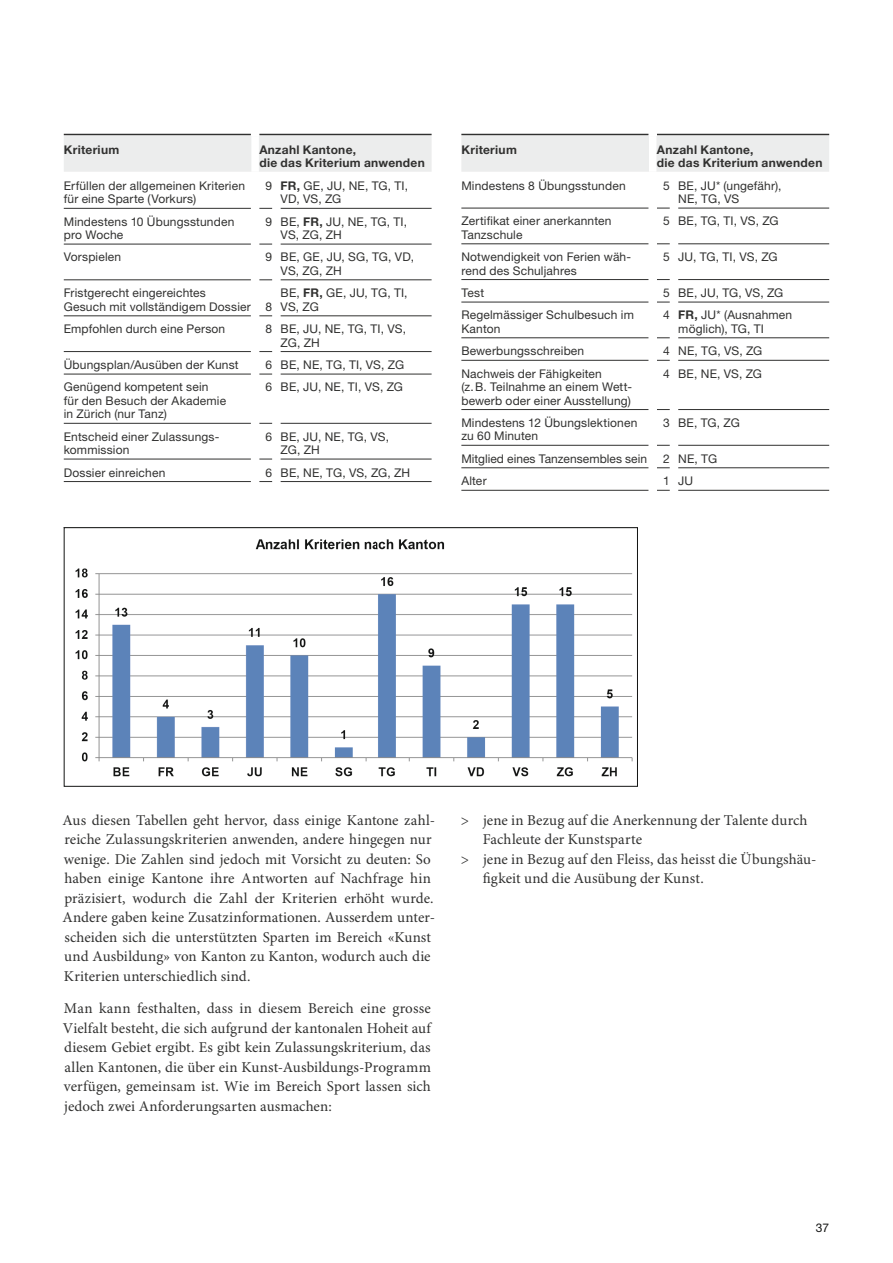
<style>
.page{position:relative;width:893px;height:1263px;background:#fff}
.page>*{position:absolute;margin:0;border:0;box-sizing:border-box;transform-origin:0 0}
.t1{font:15px/19.5px "Minion Pro";letter-spacing:.005em;color:#313130}
.t2{font:12px/13.5px "Helvetica Neue";letter-spacing:.015em;color:#313130}
.t3{font:700 12px/13.5px "Helvetica Neue";letter-spacing:.025em;color:#313130}
.t4{font:12px "Helvetica Neue";color:#131413}
.s1{font-weight:700}
</style>
<div class="page">
<div style="left:64px;top:136px;width:368px;height:36px;background:#eceded"></div>
<div style="left:251px;top:136px;width:8px;height:36px;background:#fff"></div>
<hr style="left:64px;top:134px;width:187px;height:1px;background:#313130">
<hr style="left:259px;top:134px;width:173px;height:1px;background:#313130">
<hr style="left:64px;top:208px;width:187px;height:1px;background:#313130">
<svg style="left:259px;top:208px;width:13px;height:1px"></svg>
<hr style="left:281px;top:208px;width:151px;height:1px;background:#313130">
<hr style="left:64px;top:244px;width:187px;height:1px;background:#313130">
<svg style="left:259px;top:244px;width:13px;height:1px"></svg>
<hr style="left:281px;top:244px;width:151px;height:1px;background:#313130">
<hr style="left:64px;top:280px;width:187px;height:1px;background:#313130">
<svg style="left:259px;top:280px;width:13px;height:1px"></svg>
<hr style="left:281px;top:280px;width:151px;height:1px;background:#313130">
<hr style="left:64px;top:316px;width:187px;height:1px;background:#313130">
<svg style="left:259px;top:316px;width:13px;height:1px"></svg>
<hr style="left:281px;top:316px;width:151px;height:1px;background:#313130">
<hr style="left:64px;top:351px;width:187px;height:1px;background:#313130">
<svg style="left:259px;top:351px;width:13px;height:1px"></svg>
<hr style="left:281px;top:351px;width:151px;height:1px;background:#313130">
<hr style="left:64px;top:374px;width:187px;height:1px;background:#313130">
<svg style="left:259px;top:374px;width:13px;height:1px"></svg>
<hr style="left:281px;top:374px;width:151px;height:1px;background:#313130">
<hr style="left:64px;top:423px;width:187px;height:1px;background:#313130">
<svg style="left:259px;top:423px;width:13px;height:1px"></svg>
<hr style="left:281px;top:423px;width:151px;height:1px;background:#313130">
<hr style="left:64px;top:459px;width:187px;height:1px;background:#313130">
<svg style="left:259px;top:459px;width:13px;height:1px"></svg>
<hr style="left:281px;top:459px;width:151px;height:1px;background:#313130">
<hr style="left:64px;top:481px;width:187px;height:1px;background:#313130">
<svg style="left:259px;top:481px;width:13px;height:1px"></svg>
<hr style="left:281px;top:481px;width:151px;height:1px;background:#313130">
<div style="left:461px;top:136px;width:368px;height:36px;background:#eceded"></div>
<div style="left:649px;top:136px;width:7px;height:36px;background:#fff"></div>
<hr style="left:461px;top:134px;width:187px;height:1px;background:#313130">
<hr style="left:657px;top:134px;width:172px;height:1px;background:#313130">
<hr style="left:461px;top:208px;width:187px;height:1px;background:#313130">
<svg style="left:657px;top:208px;width:13px;height:1px"></svg>
<hr style="left:678px;top:208px;width:151px;height:1px;background:#313130">
<hr style="left:461px;top:244px;width:187px;height:1px;background:#313130">
<svg style="left:657px;top:244px;width:13px;height:1px"></svg>
<hr style="left:678px;top:244px;width:151px;height:1px;background:#313130">
<hr style="left:461px;top:279px;width:187px;height:1px;background:#313130">
<svg style="left:657px;top:279px;width:13px;height:1px"></svg>
<hr style="left:678px;top:279px;width:151px;height:1px;background:#313130">
<hr style="left:461px;top:302px;width:187px;height:1px;background:#313130">
<svg style="left:657px;top:302px;width:13px;height:1px"></svg>
<hr style="left:678px;top:302px;width:151px;height:1px;background:#313130">
<hr style="left:461px;top:338px;width:187px;height:1px;background:#313130">
<svg style="left:657px;top:338px;width:13px;height:1px"></svg>
<hr style="left:678px;top:338px;width:151px;height:1px;background:#313130">
<hr style="left:461px;top:360px;width:187px;height:1px;background:#313130">
<svg style="left:657px;top:360px;width:13px;height:1px"></svg>
<hr style="left:678px;top:360px;width:151px;height:1px;background:#313130">
<hr style="left:461px;top:409px;width:187px;height:1px;background:#313130">
<svg style="left:657px;top:409px;width:13px;height:1px"></svg>
<hr style="left:678px;top:409px;width:151px;height:1px;background:#313130">
<hr style="left:461px;top:445px;width:187px;height:1px;background:#313130">
<svg style="left:657px;top:445px;width:13px;height:1px"></svg>
<hr style="left:678px;top:445px;width:151px;height:1px;background:#313130">
<hr style="left:461px;top:467px;width:187px;height:1px;background:#313130">
<svg style="left:657px;top:467px;width:13px;height:1px"></svg>
<hr style="left:678px;top:467px;width:151px;height:1px;background:#313130">
<hr style="left:461px;top:490px;width:187px;height:1px;background:#313130">
<svg style="left:657px;top:490px;width:13px;height:1px"></svg>
<hr style="left:678px;top:490px;width:151px;height:1px;background:#313130">
<img style="left:75px;top:539px;width:558px;height:238px">
<div style="left:64px;top:527px;width:574px;height:260px;border:1px solid #131413"></div>
<p class="t3" style="left:64px;top:143px;width:57px">Kriterium</p>
<p class="t3" style="left:259px;top:143px;width:167px">Anzahl Kantone,<br>die das Kriterium anwenden</p>
<p class="t2" style="left:64px;top:179px;width:183px">Erfüllen der allgemeinen Kriterien für eine Sparte (Vorkurs)</p>
<p class="t2" style="left:281px;top:179px;width:129px;text-indent:-15px">9 <span class="s1">FR,</span> GE, JU, NE, TG, TI,<br>VD, VS, ZG</p>
<p class="t2" style="left:64px;top:214px;width:172px">Mindestens 10 Übungsstunden pro Woche</p>
<p class="t2" style="left:281px;top:214px;width:128px;text-indent:-15px">9 BE, <span class="s1">FR,</span> JU, NE, TG, TI,<br>VS, ZG, ZH</p>
<p class="t2" style="left:64px;top:250px;width:59px">Vorspielen</p>
<p class="t2" style="left:281px;top:250px;width:135px;text-indent:-15px">9 BE, GE, JU, SG, TG, VD,<br>VS, ZG, ZH</p>
<p class="t2" style="left:64px;top:286px;width:210px">Fristgerecht eingereichtes<br>Gesuch mit vollständigem Dossier 8</p>
<p class="t2" style="left:281px;top:286px;width:128px">BE, <span class="s1">FR,</span> GE, JU, TG, TI,<br>VS, ZG</p>
<p class="t2" style="left:64px;top:322px;width:163px">Empfohlen durch eine Person</p>
<p class="t2" style="left:281px;top:322px;width:127px;text-indent:-15px">8 BE, JU, NE, TG, TI, VS,<br>ZG, ZH</p>
<p class="t2" style="left:64px;top:358px;width:176px">Übungsplan/Ausüben der Kunst</p>
<p class="t2" style="left:265px;top:358px;width:140px">6 BE, NE, TG, TI, VS, ZG</p>
<p class="t2" style="left:64px;top:380px;width:164px">Genügend kompetent sein<br>für den Besuch der Akademie in Zürich (nur Tanz)</p>
<p class="t2" style="left:265px;top:380px;width:139px">6 BE, JU, NE, TI, VS, ZG</p>
<p class="t2" style="left:64px;top:429px;width:157px">Entscheid einer Zulassungs&shy;kommission</p>
<p class="t2" style="left:281px;top:429px;width:110px;text-indent:-15px">6 BE, JU, NE, TG, VS,<br>ZG, ZH</p>
<p class="t2" style="left:64px;top:465px;width:103px">Dossier einreichen</p>
<p class="t2" style="left:265px;top:465px;width:146px">6 BE, NE, TG, VS, ZG, ZH</p>
<p class="t3" style="left:461px;top:143px;width:57px">Kriterium</p>
<p class="t3" style="left:657px;top:143px;width:167px">Anzahl Kantone,<br>die das Kriterium anwenden</p>
<p class="t2" style="left:461px;top:178px;width:166px">Mindestens 8 Übungsstunden</p>
<p class="t2" style="left:678px;top:178px;width:105px;text-indent:-15px">5 BE, JU* (ungefähr),<br>NE, TG, VS</p>
<p class="t2" style="left:461px;top:214px;width:152px">Zertifikat einer anerkannten<br>Tanzschule</p>
<p class="t2" style="left:663px;top:214px;width:117px">5 BE, TG, TI, VS, ZG</p>
<p class="t2" style="left:461px;top:250px;width:171px">Notwendigkeit von Ferien wäh&shy;rend des Schuljahres</p>
<p class="t2" style="left:663px;top:250px;width:116px">5 JU, TG, TI, VS, ZG</p>
<p class="t2" style="left:461px;top:286px;width:24px">Test</p>
<p class="t2" style="left:663px;top:286px;width:122px">5 BE, JU, TG, VS, ZG</p>
<p class="t2" style="left:461px;top:308px;width:174px">Regelmässiger Schulbesuch im<br>Kanton</p>
<p class="t2" style="left:678px;top:308px;width:116px;text-indent:-15px">4 <span class="s1">FR,</span> JU* (Ausnahmen möglich), TG, TI</p>
<p class="t2" style="left:461px;top:344px;width:124px">Bewerbungsschreiben</p>
<p class="t2" style="left:663px;top:344px;width:101px">4 NE, TG, VS, ZG</p>
<p class="t2" style="left:461px;top:366px;width:172px">Nachweis der Fähigkeiten<br>(z. B. Teilnahme an einem Wett&shy;bewerb oder einer Ausstellung)</p>
<p class="t2" style="left:663px;top:366px;width:100px">4 BE, NE, VS, ZG</p>
<p class="t2" style="left:461px;top:416px;width:178px">Mindestens 12 Übungslektionen zu 60 Minuten</p>
<p class="t2" style="left:663px;top:416px;width:78px">3 BE, TG, ZG</p>
<p class="t2" style="left:461px;top:452px;width:187px">Mitglied eines Tanzensembles sein</p>
<p class="t2" style="left:663px;top:452px;width:56px">2 NE, TG</p>
<p class="t2" style="left:461px;top:474px;width:27px">Alter</p>
<p class="t2" style="left:663px;top:474px;width:32px">1 JU</p>
<p class="t1" style="left:62px;top:811px;width:374px">Aus diesen Tabellen geht hervor, dass einige Kantone zahl&shy;reiche Zulassungskriterien anwenden, andere hingegen nur wenige. Die Zahlen sind jedoch mit Vorsicht zu deuten: So haben einige Kantone ihre Antworten auf Nachfrage hin präzisiert, wodurch die Zahl der Kriterien erhöht wurde.<br>Andere gaben keine Zusatzinformationen. Ausserdem unter&shy;scheiden sich die unterstützten Sparten im Bereich «Kunst und Ausbildung» von Kanton zu Kanton, wodurch auch die Kriterien unter schiedlich sind.</p>
<p class="t1" style="left:63px;top:999px;width:370px;text-align:justify">Man kann festhalten, dass in diesem Bereich eine grosse Vielfalt besteht, die sich aufgrund der kantonalen Hoheit auf diesem Gebiet ergibt. Es gibt kein Zulassungskriterium, das allen Kantonen, die über ein Kunst-Ausbildungs-Programm verfügen, gemeinsam ist. Wie im Bereich Sport lassen sich jedoch zwei Anforderungsarten ausmachen:</p>
<p class="t1" style="left:461px;top:811px;width:348px">&gt; jene in Bezug auf die Anerkennung der Talente durch</p>
<p class="t1" style="left:483px;top:830px;width:161px">Fachleute der Kunstsparte</p>
<p class="t1" style="left:461px;top:850px;width:357px">&gt; jene in Bezug auf den Fleiss, das heisst die Übungshäu-</p>
<p class="t1" style="left:483px;top:869px;width:222px">figkeit und die Ausübung der Kunst.</p>
<p class="t4" style="left:816px;top:1220px;width:15px">37</p>
</div>
